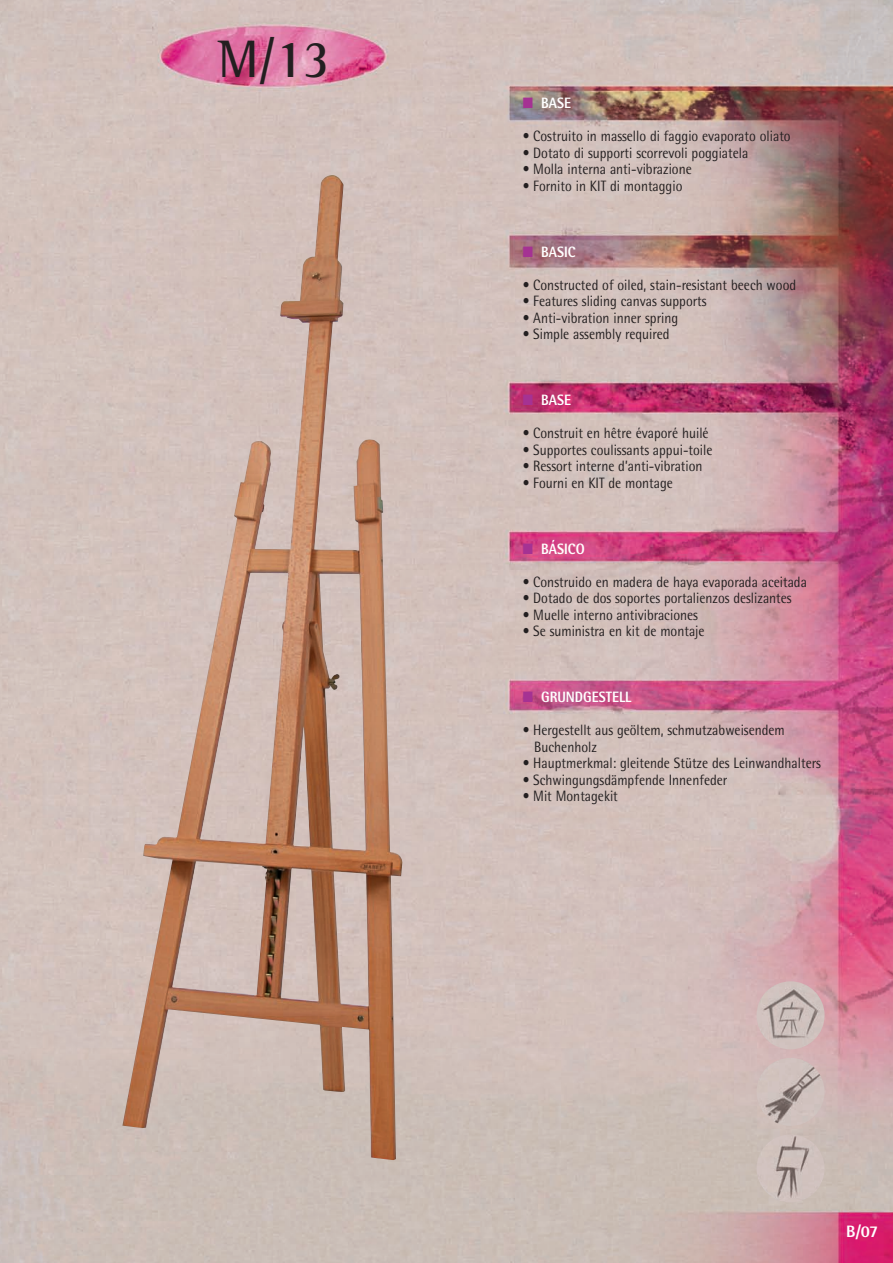
<style>
.page{position:relative;width:893px;height:1263px;background:#fff}
.page>*{position:absolute;margin:0;border:0;box-sizing:border-box;transform-origin:0 0}
.t1{font:700 54px "Rotis Semi Serif";color:#231f20;scale:.9 1}
.t2{font:800 16.5px "Rotis Semi Sans";color:#fff}
.t3{font:15px/16.5px "Rotis Semi Sans";color:#231f20;scale:.9 1}
.t4{font:800 15px "Rotis Semi Sans";color:#fff;scale:.9 1}
.s1{color:#a53293}
</style>
<div class="page">
<img style="left:0;top:0;width:893px;height:1263px">
<img style="left:756px;top:981px;width:69px;height:68px;border-radius:34px">
<img style="left:756px;top:1134px;width:69px;height:68px;border-radius:34px">
<img style="left:122px;top:175px;width:281px;height:985px">
<img style="left:756px;top:1058px;width:69px;height:68px;border-radius:34px">
<h1 class="t1" style="left:218px;top:26px;width:126px">M/13</h1>
<p class="t4" style="left:523px;top:93px;width:55px"><span class="s1">■</span> BASE</p>
<p class="t3" style="left:523px;top:128px;width:299px">• Costruito in massello di faggio evaporato oliato</p>
<p class="t3" style="left:523px;top:144px;width:252px">• Dotato di supporti scorrevoli poggiatela</p>
<p class="t3" style="left:523px;top:161px;width:189px">• Molla interna anti-vibrazione</p>
<p class="t3" style="left:523px;top:177px;width:179px">• Fornito in KIT di montaggio</p>
<p class="t4" style="left:523px;top:242px;width:60px"><span class="s1">■</span> BASIC</p>
<p class="t3" style="left:523px;top:276px;width:305px">• Constructed of oiled, stain-resistant beech wood</p>
<p class="t3" style="left:523px;top:293px;width:206px">• Features sliding canvas supports</p>
<p class="t3" style="left:523px;top:309px;width:174px">• Anti-vibration inner spring</p>
<p class="t3" style="left:523px;top:326px;width:165px">• Simple assembly required</p>
<p class="t4" style="left:523px;top:390px;width:55px"><span class="s1">■</span> BASE</p>
<p class="t3" style="left:523px;top:425px;width:208px">• Construit en hêtre évaporé huilé</p>
<p class="t3" style="left:523px;top:441px;width:212px">• Supportes coulissants appui-toile</p>
<p class="t3" style="left:523px;top:458px;width:201px">• Ressort interne d’anti-vibration</p>
<p class="t3" style="left:523px;top:474px;width:168px">• Fourni en KIT de montage</p>
<p class="t4" style="left:523px;top:539px;width:70px"><span class="s1">■</span> BÁSICO</p>
<p class="t3" style="left:523px;top:573px;width:317px">• Construido en madera de haya evaporada aceitada</p>
<p class="t3" style="left:523px;top:590px;width:300px">• Dotado de dos soportes portalienzos deslizantes</p>
<p class="t3" style="left:523px;top:606px;width:196px">• Muelle interno antivibraciones</p>
<p class="t3" style="left:523px;top:623px;width:204px">• Se suministra en kit de montaje</p>
<p class="t4" style="left:523px;top:687px;width:122px"><span class="s1">■</span> GRUNDGESTELL</p>
<p class="t3" style="left:534px;top:722px;width:280px;text-indent:-12px">• Hergestellt aus geöltem, schmutzabweisendem<br>Buchenholz</p>
<p class="t3" style="left:523px;top:755px;width:333px">• Hauptmerkmal: gleitende Stütze des Leinwandhalters</p>
<p class="t3" style="left:523px;top:771px;width:229px">• Schwingungsdämpfende Innenfeder</p>
<p class="t3" style="left:523px;top:788px;width:107px">• Mit Montagekit</p>
<p class="t2" style="left:846px;top:1221px;width:34px">B/07</p>
</div>
